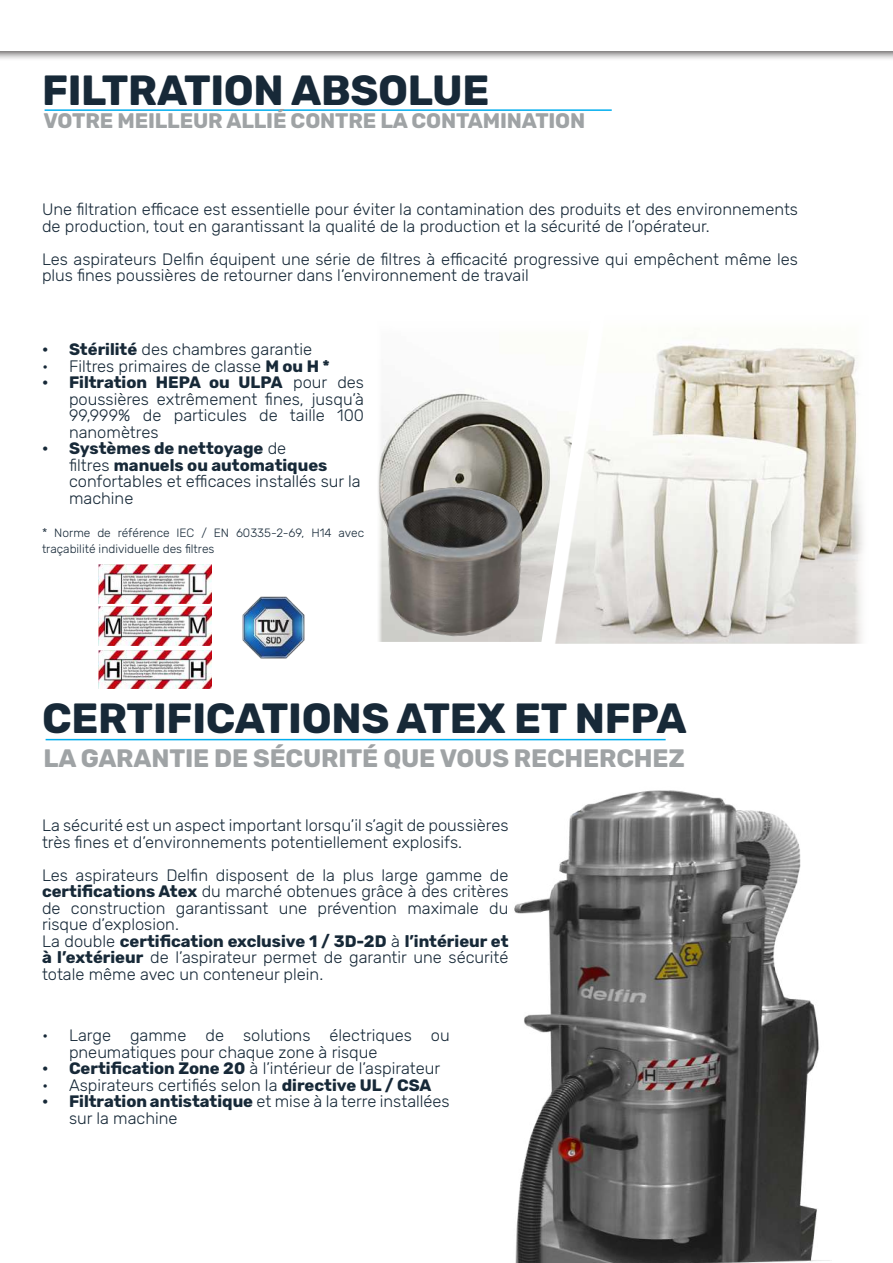
<style>
.page{position:relative;width:893px;height:1263px;background:#fff}
.page>*{position:absolute;margin:0;border:0;box-sizing:border-box;transform-origin:0 0}
.t1{font:700 42px "Rubik";letter-spacing:-.005em;color:#172938}
.t2{font:700 25.05px "Rubik";letter-spacing:-.005em;color:#9fa3a5}
.t3{font:700 21px "Rubik";letter-spacing:-.005em;color:#9fa3a5}
.t4{font:300 16.5px/16.5px "Rubik";color:#172938}
.t5{font:300 12px/16.5px "Rubik";color:#172938}
.s1{font-weight:700}
</style>
<div class="page">
<img style="left:378px;top:393px;width:177px;height:249px">
<hr style="left:45px;top:109px;width:567px;height:2px;background:#00aeef">
<img style="left:514px;top:790px;width:316px;height:473px">
<hr style="left:46px;top:739px;width:620px;height:1px;background:#00aeef">
<img style="left:555px;top:343px;width:309px;height:301px">
<img style="left:378px;top:479px;width:162px;height:163px">
<img style="left:242px;top:596px;width:63px;height:63px">
<img style="left:98px;top:650px;width:114px;height:39px">
<img style="left:98px;top:565px;width:114px;height:38px">
<img style="left:98px;top:607px;width:114px;height:38px">
<div style="left:0;top:0;width:893px;height:61px;background:#231f20;opacity:.75"></div>
<div style="left:0;top:0;width:893px;height:50px;background:#fff"></div>
<h1 class="t1" style="left:42px;top:66px;width:449px">FILTRATION ABSOLUE</h1>
<p class="t3" style="left:43px;top:109px;width:543px">VOTRE MEILLEUR ALLIÉ CONTRE LA CONTAMINATION</p>
<p class="t4" style="left:42px;top:202px;width:758px">Une filtration efficace est essentielle pour éviter la contamination des produits et des environnements de production, tout en garantissant la qualité de la production et la sécurité de l’opérateur.</p>
<p class="t4" style="left:42px;top:251px;width:758px">Les aspirateurs Delfin équipent une série de filtres à efficacité progressive qui empêchent même les plus fines poussières de retourner dans l’environnement de travail</p>
<p class="t4" style="left:42px;top:342px;width:272px"><span class="s1">• Stérilité</span> des chambres garantie</p>
<p class="t4" style="left:42px;top:358px;width:289px">• Filtres primaires de classe <span class="s1">M ou H *</span></p>
<p class="t4" style="left:69px;top:375px;width:297px;text-align:justify;text-indent:-27px"><span class="s1">• Filtration HEPA ou ULPA</span> pour des poussières extrêmement fines, jusqu’à 99,999% de particules de taille 100 nanomètres</p>
<p class="t4" style="left:69px;top:441px;width:293px;text-indent:-27px"><span class="s1">• Systèmes de nettoyage</span> de<br>filtres <span class="s1">manuels ou automatiques </span>confortables et efficaces installés sur la machine</p>
<p class="t5" style="left:42px;top:525px;width:324px">* Norme de référence IEC / EN 60335-2-69, H14 avec traçabilité individuelle des filtres</p>
<h1 class="t1" style="left:42px;top:694px;width:646px">CERTIFICATIONS ATEX ET NFPA</h1>
<h2 class="t2" style="left:43px;top:743px;width:643px">LA GARANTIE DE SÉCURITÉ QUE VOUS RECHERCHEZ</h2>
<p class="t4" style="left:42px;top:818px;width:468px">La sécurité est un aspect important lorsqu’il s’agit de poussières très fines et d’environnements potentiellement explosifs.</p>
<p class="t4" style="left:42px;top:867px;width:468px">Les aspirateurs Delfin disposent de la plus large gamme de <span class="s1">certifications Atex</span> du marché obtenues grâce à des critères de construction garantissant une prévention maximale du risque d’explosion.<br>La double <span class="s1">certification exclusive 1 / 3D-2D</span> à <span class="s1">l’intérieur et à l’extérieur</span> de l’aspirateur permet de garantir une sécurité totale même avec un conteneur plein.</p>
<p class="t4" style="left:69px;top:1027px;width:382px;text-indent:-27px">• Large gamme de solutions électriques ou pneumatiques pour chaque zone à risque</p>
<p class="t4" style="left:42px;top:1060px;width:400px"><span class="s1">• Certification Zone 20</span> à l’intérieur de l’aspirateur</p>
<p class="t4" style="left:42px;top:1077px;width:391px">• Aspirateurs certifiés selon la <span class="s1">directive UL / CSA</span></p>
<p class="t4" style="left:69px;top:1093px;width:382px;text-indent:-27px"><span class="s1">• Filtration antistatique</span> et mise à la terre installées sur la machine</p>
</div>
